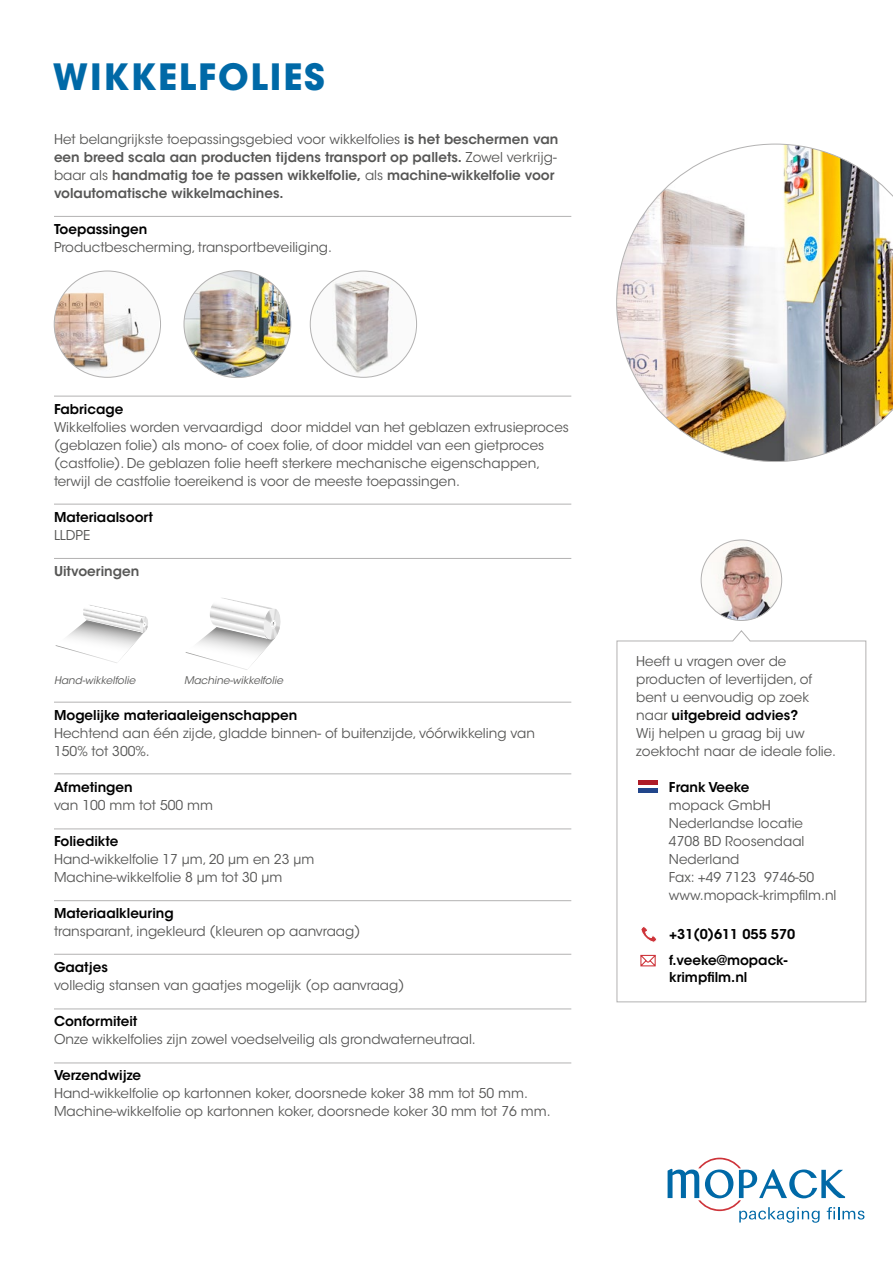
<style>
.page{position:relative;width:893px;height:1263px;background:#fff}
.page>*{position:absolute;margin:0;border:0;box-sizing:border-box;transform-origin:0 0}
.t1{font:700 36px "ITC Avant Garde Std";letter-spacing:.05em;color:#0069a7}
.t2{font:13.5px/18px "ITC Avant Garde Std";color:#575756}
.Tabelle__farbig_unte{font:600 13.5px/18px "ITC Avant Garde Std";color:#575756}
.Tabelle__farbig_unte-2{font:600 13.5px/16.2px "ITC Avant Garde Std";color:#000}
.t3{font:italic 10.5px "ITC Avant Garde Std";color:#575756}
.s1{font-weight:400}
.s2{font-weight:600;color:#000}
</style>
<div class="page">
<img style="left:54px;top:271px;width:105px;height:106px">
<img style="left:310px;top:271px;width:105px;height:106px">
<hr style="left:54px;top:828px;width:517px;height:1px;background:#b3b2b2">
<hr style="left:54px;top:773px;width:517px;height:1px;background:#b3b2b2">
<hr style="left:54px;top:702px;width:517px;height:1px;background:#b3b2b2">
<hr style="left:54px;top:558px;width:517px;height:1px;background:#b3b2b2">
<hr style="left:54px;top:504px;width:517px;height:1px;background:#b3b2b2">
<hr style="left:54px;top:396px;width:517px;height:1px;background:#b3b2b2">
<hr style="left:54px;top:216px;width:517px;height:1px;background:#b3b2b2">
<hr style="left:54px;top:954px;width:517px;height:1px;background:#b3b2b2">
<hr style="left:54px;top:900px;width:517px;height:1px;background:#b3b2b2">
<hr style="left:54px;top:1008px;width:517px;height:1px;background:#b3b2b2">
<hr style="left:54px;top:1062px;width:517px;height:1px;background:#b3b2b2">
<svg style="left:186px;top:598px;width:95px;height:72px"></svg>
<svg style="left:56px;top:605px;width:92px;height:58px"></svg>
<svg style="left:668px;top:1158px;width:196px;height:65px"></svg>
<img style="left:616px;top:144px;width:277px;height:318px">
<img style="left:184px;top:271px;width:107px;height:106px;border-radius:53px">
<svg style="left:616px;top:630px;width:251px;height:373px"></svg>
<img style="left:701px;top:540px;width:81px;height:80px;border-radius:40px">
<div style="left:701px;top:540px;width:81px;height:81px;border:1px solid #b3b2b2;border-radius:50%"></div>
<svg style="left:640px;top:926px;width:17px;height:17px"></svg>
<svg style="left:640px;top:955px;width:16px;height:11px"></svg>
<hr style="left:639px;top:780px;width:19px;height:4px;background:#ae1c28">
<hr style="left:639px;top:789px;width:19px;height:4px;background:#21468b">
<p class="t1" style="left:53px;top:53px;width:273px">WIKKELFOLIES</p>
<p class="Tabelle__farbig_unte" style="left:54px;top:130px;width:506px"><span class="s1">Het belangrijkste toepassingsgebied voor wikkelfolies</span> is het beschermen van een breed scala aan producten tijdens transport op pallets. <span class="s1">Zowel verkrijg&shy;baar als</span> handmatig toe te passen wikkelfolie, <span class="s1">als</span> machine-wikkelfolie voor volautomatische wikkelmachines.</p>
<p class="Tabelle__farbig_unte-2" style="left:54px;top:221px;width:95px">Toepassingen</p>
<p class="t2" style="left:54px;top:238px;width:279px">Productbescherming, transportbeveiliging.</p>
<p class="Tabelle__farbig_unte-2" style="left:54px;top:401px;width:71px">Fabricage</p>
<p class="t2" style="left:54px;top:418px;width:516px">Wikkelfolies worden vervaardigd door middel van het geblazen extrusieproces (geblazen folie) als mono- of coex folie, of door middel van een gietproces (castfolie). De geblazen folie heeft sterkere mechanische eigenschappen, terwijl de castfolie toereikend is voor de meeste toepassingen.</p>
<p class="Tabelle__farbig_unte-2" style="left:54px;top:509px;width:101px">Materiaalsoort</p>
<p class="t2" style="left:54px;top:526px;width:38px">LLDPE</p>
<p class="Tabelle__farbig_unte" style="left:54px;top:562px;width:87px">Uitvoeringen</p>
<p class="t3" style="left:54px;top:674px;width:83px">Hand-wikkelfolie</p>
<p class="t3" style="left:184px;top:674px;width:100px">Machine-wikkelfolie</p>
<p class="Tabelle__farbig_unte-2" style="left:54px;top:707px;width:245px">Mogelijke materiaaleigenschappen</p>
<p class="t2" style="left:54px;top:724px;width:482px">Hechtend aan één zijde, gladde binnen- of buitenzijde, vóórwikkeling van<br>150% tot 300%.</p>
<p class="Tabelle__farbig_unte-2" style="left:54px;top:779px;width:80px">Afmetingen</p>
<p class="t2" style="left:54px;top:796px;width:161px">van 100 mm tot 500 mm</p>
<p class="Tabelle__farbig_unte-2" style="left:54px;top:833px;width:66px">Foliedikte</p>
<p class="t2" style="left:54px;top:850px;width:262px">Hand-wikkelfolie 17 µm, 20 µm en 23 µm</p>
<p class="t2" style="left:54px;top:868px;width:230px">Machine-wikkelfolie 8 µm tot 30 µm</p>
<p class="Tabelle__farbig_unte-2" style="left:54px;top:905px;width:121px">Materiaalkleuring</p>
<p class="t2" style="left:54px;top:922px;width:308px">transparant, ingekleurd (kleuren op aanvraag)</p>
<p class="Tabelle__farbig_unte-2" style="left:54px;top:959px;width:55px">Gaatjes</p>
<p class="t2" style="left:54px;top:976px;width:352px">volledig stansen van gaatjes mogelijk (op aanvraag)</p>
<p class="Tabelle__farbig_unte-2" style="left:54px;top:1013px;width:85px">Conformiteit</p>
<p class="t2" style="left:54px;top:1030px;width:423px">Onze wikkelfolies zijn zowel voedselveilig als grondwaterneutraal.</p>
<p class="Tabelle__farbig_unte-2" style="left:54px;top:1067px;width:89px">Verzendwijze</p>
<p class="t2" style="left:54px;top:1084px;width:475px">Hand-wikkelfolie op kartonnen koker, doorsnede koker 38 mm tot 50 mm.</p>
<p class="t2" style="left:54px;top:1102px;width:498px">Machine-wikkelfolie op kartonnen koker, doorsnede koker 30 mm tot 76 mm.</p>
<p class="t2" style="left:636px;top:652px;width:201px">Heeft u vragen over de producten of levertijden, of bent u eenvoudig op zoek naar <span class="s2">uitgebreid advies?<br></span>Wij helpen u graag bij uw zoektocht naar de ideale folie.</p>
<p class="Tabelle__farbig_unte-2" style="left:669px;top:779px;width:82px">Frank Veeke</p>
<p class="t2" style="left:669px;top:796px;width:103px">mopack GmbH</p>
<p class="t2" style="left:669px;top:814px;width:136px">Nederlandse locatie</p>
<p class="t2" style="left:669px;top:832px;width:137px">4708 BD Roosendaal</p>
<p class="t2" style="left:669px;top:850px;width:72px">Nederland</p>
<p class="t2" style="left:669px;top:868px;width:147px">Fax: +49 7123 9746-50</p>
<p class="t2" style="left:669px;top:886px;width:169px">www.mopack-krimpfilm.nl</p>
<p class="Tabelle__farbig_unte-2" style="left:669px;top:926px;width:128px">+31(0)611 055 570</p>
<p class="Tabelle__farbig_unte-2" style="left:669px;top:952px;width:120px">f.veeke@mopack&shy;krimpfilm.nl</p>
</div>
